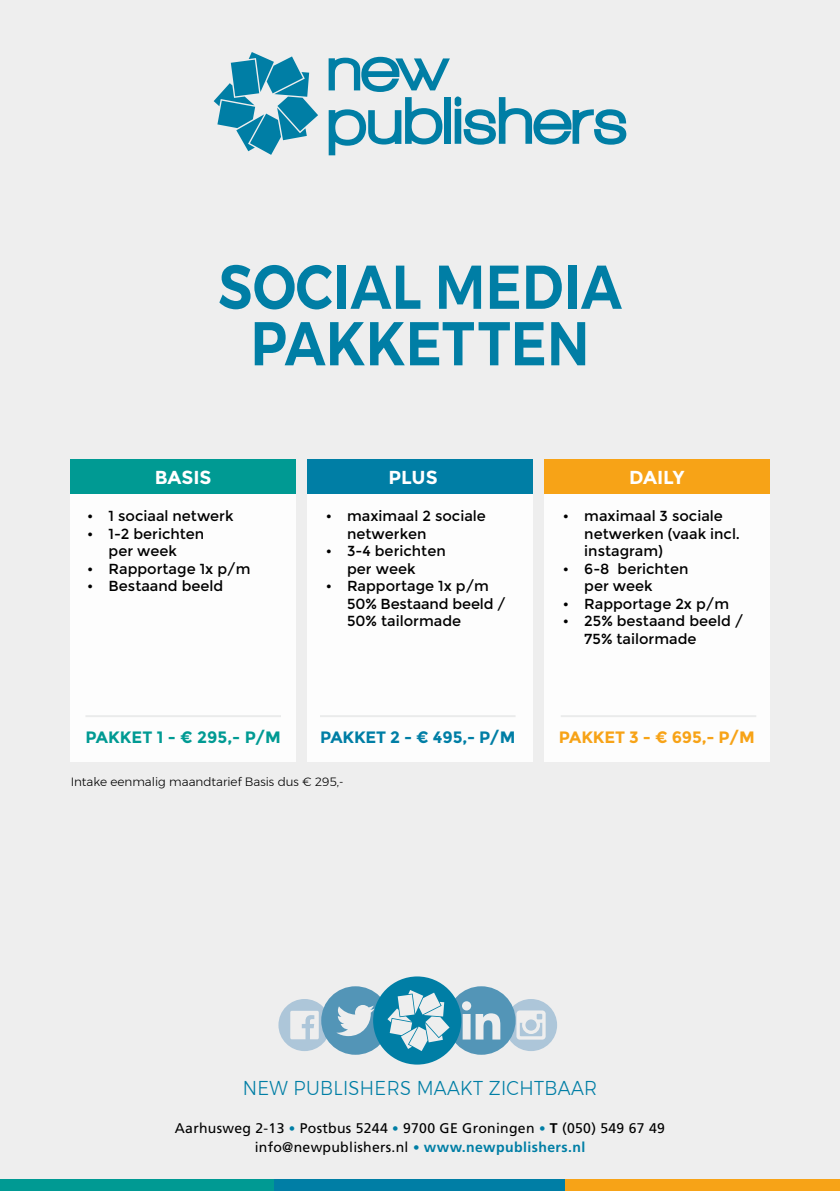
<style>
.page{position:relative;width:840px;height:1191px;background:#fff}
.page>*{position:absolute;margin:0;border:0;box-sizing:border-box;transform-origin:0 0}
.t1{font:600 61.6px/56.4px "Montserrat";letter-spacing:.01em;color:#007ea5;text-align:center;scale:.87 1}
.t2{font:300 20px "Montserrat";letter-spacing:.02em;color:#007ea5;scale:.9 1}
.t3{font:700 18.8px "Montserrat";color:#fff}
.t4{font:700 16.4px "Montserrat";color:#009a93}
.t5{font:700 16.4px "Montserrat";letter-spacing:-.01em;color:#007ea5}
.t6{font:700 16.4px "Montserrat";letter-spacing:-.01em;color:#f7a317}
.t7{font:14.6px/17.4px "Montserrat";color:#000}
.t8{font:14px "Frutiger";letter-spacing:.02em;color:#000}
.t9{font:300 12px "Montserrat";color:#000}
.s1{font-weight:300;font-size:13px;color:#007ea5}
.s2{font-weight:700}
.s3{font-weight:700;color:#007ea5}
</style>
<div class="page">
<div style="left:0;top:0;width:839px;height:1191px;background:#eee"></div>
<div style="left:71px;top:459px;width:224px;height:302px;background:#fff"></div>
<div style="left:307px;top:459px;width:225px;height:302px;background:#fff"></div>
<div style="left:544px;top:459px;width:224px;height:302px;background:#fff"></div>
<div style="left:71px;top:459px;width:224px;height:34px;background:#009a93"></div>
<div style="left:307px;top:459px;width:225px;height:34px;background:#007ea5"></div>
<div style="left:544px;top:459px;width:224px;height:34px;background:#f7a317"></div>
<hr style="left:85px;top:715px;width:196px;height:2px;background:#eaebeb">
<hr style="left:320px;top:715px;width:195px;height:2px;background:#eaebeb">
<hr style="left:560px;top:715px;width:195px;height:2px;background:#eaebeb">
<svg style="left:328px;top:57px;width:298px;height:98px"></svg>
<svg style="left:213px;top:52px;width:105px;height:103px"></svg>
<div style="left:373px;top:976px;width:88px;height:88px;background:#007ea5;border-radius:50%"></div>
<svg style="left:278px;top:986px;width:279px;height:68px"></svg>
<div style="left:0;top:1179px;width:275px;height:12px;background:#009a93"></div>
<div style="left:274px;top:1179px;width:292px;height:12px;background:#007ea5"></div>
<div style="left:564px;top:1179px;width:275px;height:12px;background:#f7a317"></div>
<h1 class="t1" style="left:218px;top:259px;width:465px">SOCIAL MEDIA<br>PAKKETTEN</h1>
<p class="t3" style="left:155px;top:466px;width:58px">BASIS</p>
<p class="t3" style="left:388px;top:466px;width:51px">PLUS</p>
<p class="t3" style="left:628px;top:466px;width:57px">DAILY</p>
<p class="t7" style="left:87px;top:507px;width:148px">• 1 sociaal netwerk</p>
<p class="t7" style="left:87px;top:525px;width:118px;text-align:center">• 1-2 berichten per week</p>
<p class="t7" style="left:87px;top:560px;width:165px">• Rapportage 1x p/m</p>
<p class="t7" style="left:87px;top:577px;width:137px">• Bestaand beeld</p>
<p class="t7" style="left:347px;top:507px;width:140px;text-indent:-21px">• maximaal 2 sociale netwerken</p>
<p class="t7" style="left:347px;top:542px;width:100px;text-indent:-21px">• 3-4 berichten per week</p>
<p class="t7" style="left:347px;top:577px;width:160px;text-indent:-21px">• Rapportage 1x p/m<br>50% Bestaand beeld /<br>50% tailormade</p>
<p class="t7" style="left:584px;top:507px;width:157px;text-indent:-21px">• maximaal 3 sociale netwerken (vaak incl. instagram)</p>
<p class="t7" style="left:584px;top:560px;width:106px;text-indent:-21px">• 6-8 berichten per week</p>
<p class="t7" style="left:562px;top:595px;width:168px">• Rapportage 2x p/m</p>
<p class="t7" style="left:584px;top:612px;width:161px;text-indent:-21px">• 25% bestaand beeld /<br>75% tailormade</p>
<p class="t4" style="left:85px;top:727px;width:197px">PAKKET 1 - € 295,- P/M</p>
<p class="t5" style="left:320px;top:727px;width:197px">PAKKET 2 - € 495,- P/M</p>
<p class="t6" style="left:558px;top:727px;width:197px">PAKKET 3 - € 695,- P/M</p>
<p class="t9" style="left:71px;top:772px;width:274px">I ntake eenmalig maandtarief Basis dus € 295,-</p>
<h2 class="t2" style="left:242px;top:1073px;width:395px">New Publishers maakt zichtbaar</h2>
<p class="t8" style="left:175px;top:1119px;width:491px">Aarhusweg 2-13 <span class="s1">•</span> Postbus 5244 <span class="s1">•</span> 9700 GE Groningen <span class="s1">•</span> <span class="s2">T</span> (050) 549 67 49</p>
<p class="t8" style="left:254px;top:1138px;width:332px">info@newpublishers.nl <span class="s1">•</span> <span class="s3">www.newpublishers.nl</span></p>
</div>
